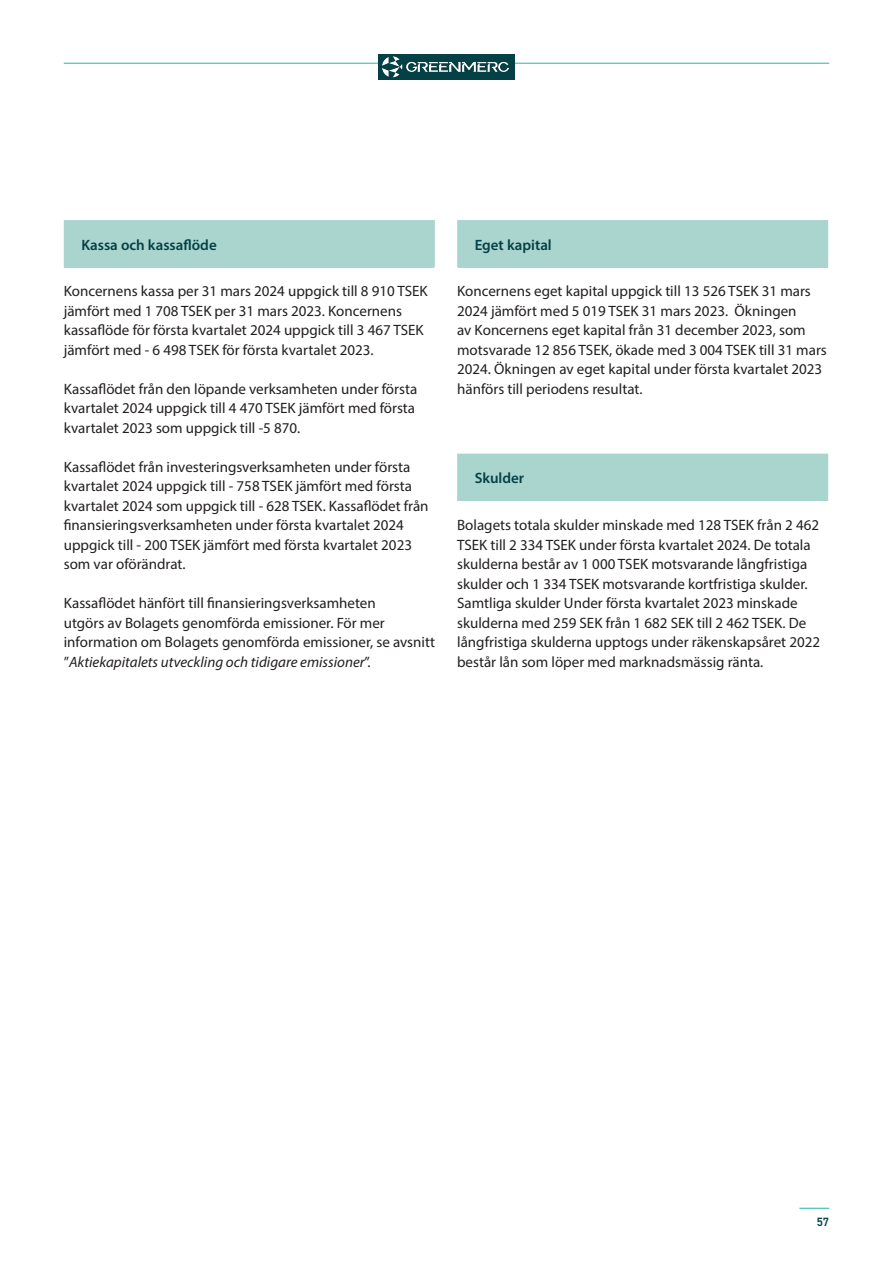
<style>
.page{position:relative;width:893px;height:1263px;background:#fff}
.page>*{position:absolute;margin:0;border:0;box-sizing:border-box;transform-origin:0 0}
.t1{font:15px/19.5px "Myriad Pro";color:#231f20}
.t2{font:600 15px "Myriad Pro";color:#044146}
.t3{font:600 12px "DIN2014";color:#044146}
.s1{font-style:italic}
</style>
<div class="page">
<hr style="left:799px;top:1208px;width:30px;height:1px;background:#3bbfb7">
<hr style="left:64px;top:63px;width:765px;height:1px;background:#3bbfb7">
<div style="left:378px;top:54px;width:136px;height:26px;background:#044146"></div>
<img style="left:383px;top:56px;width:126px;height:22px">
<div style="left:64px;top:221px;width:370px;height:46px;background:#aad5ce"></div>
<hr style="left:64px;top:220px;width:371px;height:1px;background:#aad5ce">
<hr style="left:434px;top:221px;width:1px;height:46px;background:#aad5ce">
<div style="left:458px;top:221px;width:370px;height:46px;background:#aad5ce"></div>
<hr style="left:457px;top:220px;width:371px;height:1px;background:#aad5ce">
<hr style="left:457px;top:221px;width:1px;height:46px;background:#aad5ce">
<div style="left:458px;top:454px;width:370px;height:47px;background:#aad5ce"></div>
<hr style="left:457px;top:454px;width:371px;height:1px;background:#aad5ce">
<hr style="left:457px;top:455px;width:1px;height:46px;background:#aad5ce">
<p class="t2" style="left:81px;top:235px;width:137px">Kassa och kassaflöde</p>
<p class="t1" style="left:64px;top:281px;width:365px">Koncernens kassa per 31 mars 2024 uppgick till 8 910 TSEK jämfört med 1 708 TSEK per 31 mars 2023. Koncernens kassaflöde för första kvartalet 2024 uppgick till 3 467 TSEK jämfört med - 6 498 TSEK för första kvartalet 2023.</p>
<p class="t1" style="left:64px;top:379px;width:355px">Kassaflödet från den löpande verksamheten under första kvartalet 2024 uppgick till 4 470 TSEK jämfört med första kvartalet 2023 som uppgick till -5 870.</p>
<p class="t1" style="left:64px;top:457px;width:366px">Kassaflödet från investeringsverksamheten under första kvartalet 2024 uppgick till - 758 TSEK jämfört med första kvartalet 2024 som uppgick till - 628 TSEK. Kassaflödet från finansieringsverksamheten under första kvartalet 2024 uppgick till - 200 TSEK jämfört med första kvartalet 2023 som var oförändrat.</p>
<p class="t1" style="left:64px;top:593px;width:373px">Kassaflödet hänfört till finansieringsverksamheten<br>utgörs av Bolagets genomförda emissioner. För mer information om Bolagets genomförda emissioner, se avsnitt ”<span class="s1">Aktiekapitalets utveckling och tidigare emissioner</span>”.</p>
<p class="t2" style="left:475px;top:235px;width:79px">Eget kapital</p>
<p class="t1" style="left:457px;top:281px;width:371px">Koncernens eget kapital uppgick till 13 526 TSEK 31 mars 2024 jämfört med 5 019 TSEK 31 mars 2023. Ökningen<br>av Koncernens eget kapital från 31 december 2023, som motsvarade 12 856 TSEK, ökade med 3 004 TSEK till 31 mars 2024. Ökningen av eget kapital under första kvartalet 2023 hänförs till periodens resultat.</p>
<p class="t2" style="left:475px;top:469px;width:51px">Skulder</p>
<p class="t1" style="left:457px;top:515px;width:365px">Bolagets totala skulder minskade med 128 TSEK från 2 462<br>TSEK till 2 334 TSEK under första kvartalet 2024. De totala skulderna består av 1 000 TSEK motsvarande långfristiga skulder och 1 334 TSEK motsvarande kortfristiga skulder.<br>Samtliga skulder Under första kvartalet 2023 minskade skulderna med 259 SEK från 1 682 SEK till 2 462 TSEK. De långfristiga skulderna upptogs under räkenskapsåret 2022 består lån som löper med marknadsmässig ränta.</p>
<p class="t3" style="left:817px;top:1214px;width:14px">57</p>
</div>
